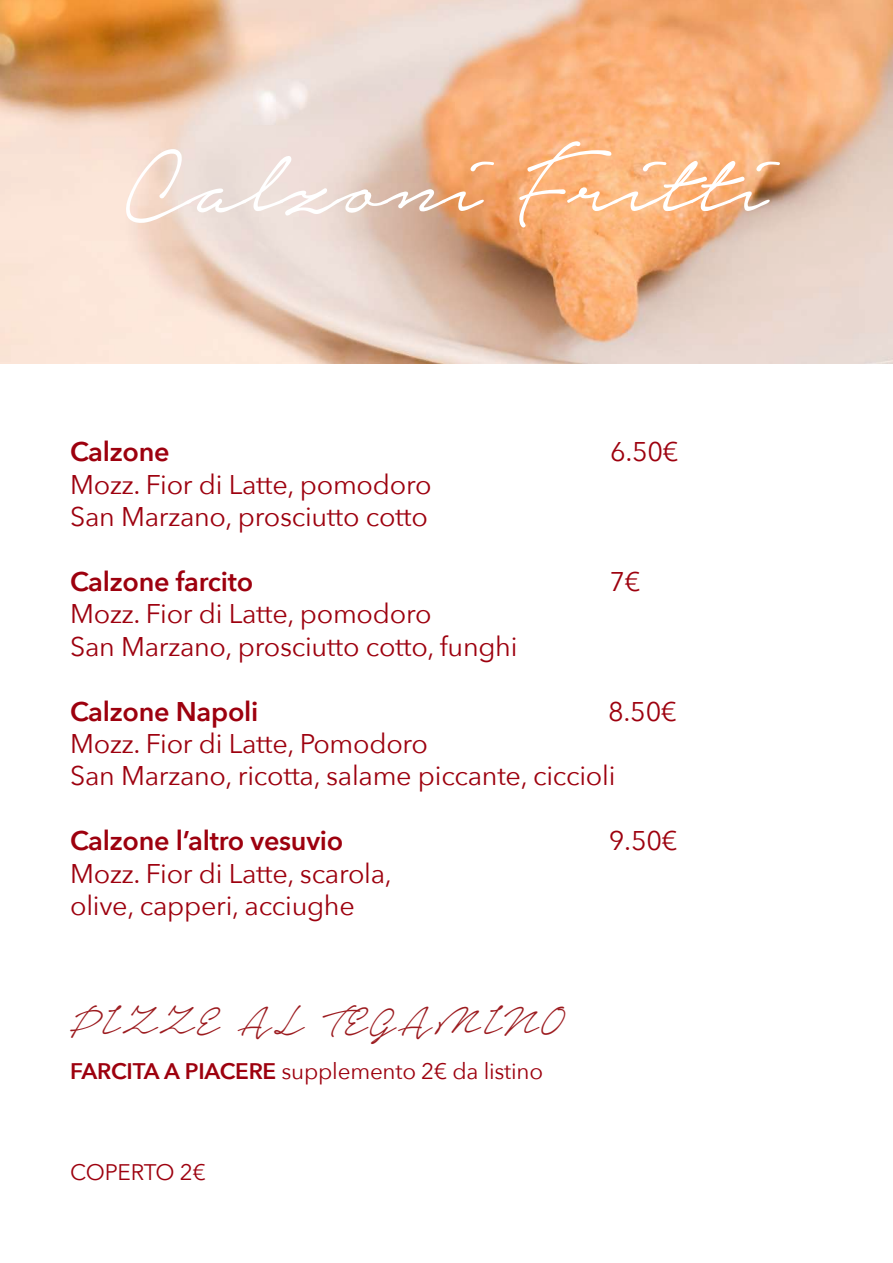
<style>
.page{position:relative;width:893px;height:1263px;background:#fff}
.page>*{position:absolute;margin:0;border:0;box-sizing:border-box;transform-origin:0 0}
.t1{font:126.15px "Notera Personal Use Only";color:#fff}
.t2{font:46.5px "Notera Personal Use Only";letter-spacing:.05em;color:#9c1b1f}
.t3{font:27px/32.4px "Avenir Next";letter-spacing:-.01em;color:#9d000e}
.t4{font:600 27px "Avenir Next";letter-spacing:-.01em;color:#9d000e}
.t5{font:22.5px "Avenir Next";letter-spacing:-.01em;color:#9d000e}
.s1{font-weight:600}
</style>
<div class="page">
<img style="left:0;top:0;width:893px;height:364px">
<h1 class="t1" style="left:125px;top:122px;width:643px">Calzoni Fritti</h1>
<p class="t4" style="left:70px;top:429px;width:101px">Calzone</p>
<p class="t3" style="left:610px;top:434px;width:70px">6.50€</p>
<p class="t3" style="left:70px;top:467px;width:363px">Mozz. Fior di Latte, pomodoro<br>San Marzano, prosciutto cotto</p>
<p class="t4" style="left:70px;top:558px;width:185px">Calzone farcito</p>
<p class="t3" style="left:609px;top:564px;width:33px">7€</p>
<p class="t3" style="left:70px;top:596px;width:449px">Mozz. Fior di Latte, pomodoro<br>San Marzano, prosciutto cotto, funghi</p>
<p class="t4" style="left:70px;top:688px;width:190px">Calzone Napoli</p>
<p class="t3" style="left:608px;top:694px;width:70px">8.50€</p>
<p class="t3" style="left:70px;top:726px;width:547px">Mozz. Fior di Latte, Pomodoro<br>San Marzano, ricotta, salame piccante, ciccioli</p>
<p class="t4" style="left:70px;top:817px;width:275px">Calzone l’altro vesuvio</p>
<p class="t3" style="left:609px;top:823px;width:70px">9.50€</p>
<p class="t3" style="left:70px;top:856px;width:323px">Mozz. Fior di Latte, scarola, olive, capperi, acciughe</p>
<h2 class="t2" style="left:70px;top:998px;width:493px">PIZZE AL TEGAMINO</h2>
<p class="t5" style="left:70px;top:1052px;width:474px"><span class="s1">FARCITA A PIACERE</span> supplemento 2€ da listino</p>
<p class="t5" style="left:70px;top:1153px;width:137px">COPERTO 2€</p>
</div>
